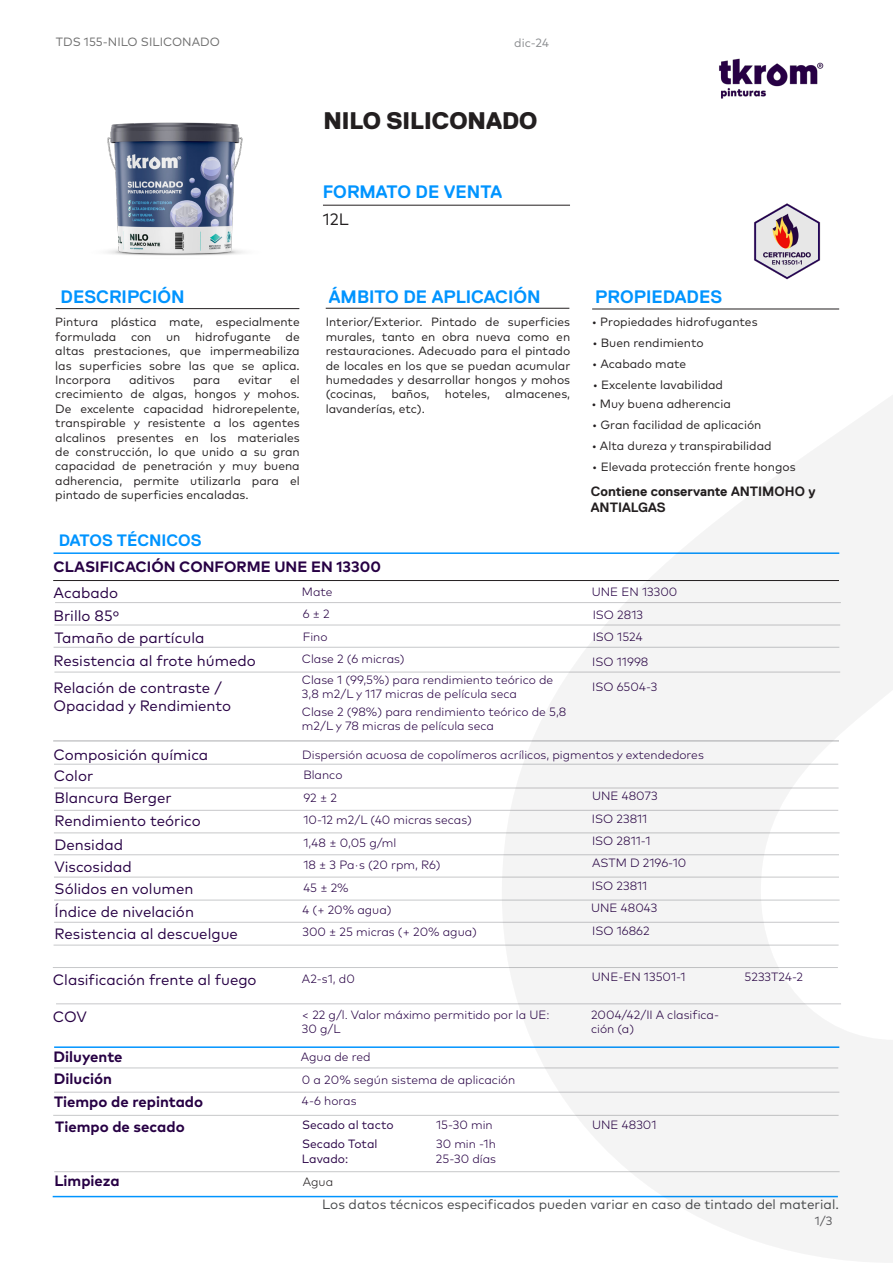
<style>
.page{position:relative;width:893px;height:1263px;background:#fff}
.page>*{position:absolute;margin:0;border:0;box-sizing:border-box;transform-origin:0 0}
.t1{font:800 24px "Replica Pro";color:#231f20}
.t2{font:700 18px "Replica";color:#0094ff}
.t3{font:700 16.5px "Replica";color:#0094ff}
.t4{font:16.5px "Mark Pro";color:#231f20}
.t5{font:15px/23px "Mark Pro";color:#270044}
.t6{font:700 15px/23.4px "Mark Pro";color:#270044}
.t7{font:13.5px "Mark Pro";color:#46484a}
.t8{font:700 13.5px/16.2px "Replica Pro";color:#231f20}
.t9{font:12px/14.4px "Mark Pro";color:#231f20;text-align:justify}
.t10{font:300 12px/14.4px "Mark Pro";color:#270044}
.t11{font:12px/19.5px "Mark Pro";color:#270044}
.t12{font:12px "Mark Pro";color:#6e6e6e}
.t13{font:12px "Mark Pro";color:#8b8d90}
.t14{font:300 12px "Mark Pro";color:#231f20}
.t15{font:12px "Mark Pro";color:#5c5c5f}
</style>
<div class="page">
<img style="left:107px;top:122px;width:137px;height:134px">
<img style="left:754px;top:203px;width:67px;height:76px">
<hr style="left:323px;top:205px;width:247px;height:1px;background:#231f20">
<hr style="left:592px;top:309px;width:247px;height:1px;background:#231f20">
<hr style="left:326px;top:308px;width:243px;height:1px;background:#231f20">
<hr style="left:56px;top:308px;width:243px;height:1px;background:#231f20">
<hr style="left:54px;top:552px;width:785px;height:2px;background:#0094ff">
<hr style="left:53px;top:580px;width:786px;height:1px;background:#231f20">
<hr style="left:55px;top:602px;width:786px;height:1px;background:#c7c8ca">
<hr style="left:54px;top:625px;width:786px;height:1px;background:#c7c8ca">
<hr style="left:54px;top:647px;width:785px;height:1px;background:#c7c8ca">
<hr style="left:53px;top:740px;width:786px;height:2px;background:#c7c8ca">
<hr style="left:54px;top:764px;width:784px;height:1px;background:#c7c8ca">
<hr style="left:54px;top:788px;width:785px;height:1px;background:#c7c8ca">
<hr style="left:54px;top:810px;width:784px;height:1px;background:#c7c8ca">
<hr style="left:54px;top:854px;width:785px;height:1px;background:#c7c8ca">
<hr style="left:54px;top:877px;width:785px;height:1px;background:#c7c8ca">
<hr style="left:54px;top:900px;width:786px;height:1px;background:#c7c8ca">
<hr style="left:54px;top:922px;width:785px;height:1px;background:#c7c8ca">
<hr style="left:54px;top:1046px;width:785px;height:2px;background:#0094ff">
<hr style="left:54px;top:833px;width:786px;height:1px;background:#c7c8ca">
<hr style="left:54px;top:945px;width:785px;height:1px;background:#c7c8ca">
<hr style="left:54px;top:1068px;width:784px;height:1px;background:#c7c8ca">
<hr style="left:54px;top:1092px;width:785px;height:1px;background:#c7c8ca">
<hr style="left:53px;top:1115px;width:786px;height:1px;background:#c7c8ca">
<hr style="left:54px;top:1171px;width:786px;height:1px;background:#c7c8ca">
<hr style="left:54px;top:672px;width:786px;height:1px;background:#c7c8ca">
<hr style="left:53px;top:967px;width:785px;height:1px;background:#c7c8ca">
<hr style="left:56px;top:1003px;width:785px;height:1px;background:#c7c8ca">
<img style="left:719px;top:58px;width:105px;height:41px">
<hr style="left:53px;top:1196px;width:785px;height:1px;background:#0094ff">
<svg style="left:502px;top:395px;width:391px;height:867px;fill:#f4f4f4"></svg>
<p class="t12" style="left:56px;top:33px;width:166px">TDS 155-NILO SILICONADO</p>
<p class="t13" style="left:514px;top:34px;width:36px">dic-24</p>
<h1 class="t1" style="left:323px;top:107px;width:216px">NILO SILICONADO</h1>
<h2 class="t2" style="left:323px;top:182px;width:181px">FORMATO DE VENTA</h2>
<h3 class="t4" style="left:323px;top:206px;width:28px">12L</h3>
<h2 class="t2" style="left:61px;top:287px;width:126px">DESCRIPCIÓN</h2>
<h2 class="t2" style="left:329px;top:287px;width:213px">ÁMBITO DE APLICACIÓN</h2>
<p class="t9" style="left:55px;top:314px;width:246px">Pintura plástica mate, especialmente formulada con un hidrofugante de altas prestaciones, que impermeabiliza las superficies sobre las que se aplica.<br>Incorpora</p>
<p class="t9" style="left:55px;top:371px;width:246px;text-indent:235px">el crecimiento de algas, hongos y mohos.<br>De excelente capacidad hidrorepelente, transpirable y resistente a los agentes alcalinos presentes en los materiales de construcción, lo que unido a su gran capacidad de penetración y muy buena adherencia, permite utilizarla para el pintado de superficies encaladas.</p>
<p class="t9" style="left:129px;top:371px;width:47px">aditivos</p>
<p class="t9" style="left:193px;top:371px;width:29px">para</p>
<p class="t9" style="left:238px;top:371px;width:35px">evitar</p>
<p class="t9" style="left:326px;top:314px;width:246px">Interior/Exterior. Pintado de superficies murales, tanto en obra nueva como en restauraciones. Adecuado para el pintado de locales en los que se puedan acumular humedades y desarrollar hongos y mohos (cocinas,</p>
<p class="t9" style="left:391px;top:386px;width:40px">baños,</p>
<p class="t9" style="left:445px;top:386px;width:47px">hoteles,</p>
<p class="t9" style="left:505px;top:386px;width:66px">almacenes,</p>
<p class="t9" style="left:326px;top:400px;width:101px">lavanderías, etc).</p>
<h2 class="t2" style="left:595px;top:287px;width:128px">PROPIEDADES</h2>
<p class="t9" style="left:592px;top:314px;width:167px">• Propiedades hidrofugantes</p>
<p class="t9" style="left:592px;top:335px;width:113px">• Buen rendimiento</p>
<p class="t9" style="left:592px;top:356px;width:96px">• Acabado mate</p>
<p class="t9" style="left:593px;top:377px;width:132px">• Excelente lavabilidad</p>
<p class="t9" style="left:592px;top:396px;width:141px">• Muy buena adherencia</p>
<p class="t9" style="left:592px;top:417px;width:171px">• Gran facilidad de aplicación</p>
<p class="t9" style="left:592px;top:438px;width:181px">• Alta dureza y transpirabilidad</p>
<p class="t9" style="left:592px;top:459px;width:205px">• Elevada protección frente hongos</p>
<p class="t8" style="left:591px;top:483px;width:226px">Contiene conservante ANTIMOHO y<br>ANTIALGAS</p>
<h3 class="t3" style="left:59px;top:531px;width:144px">DATOS TÉCNICOS</h3>
<p class="t6" style="left:54px;top:554px;width:329px">CLASIFICACIÓN CONFORME UNE EN 13300</p>
<p class="t5" style="left:54px;top:580px;width:67px">Acabado<br>Brillo 85º</p>
<p class="t10" style="left:302px;top:579px;width:32px;line-height:23px">Mate<br>6 ± 2</p>
<p class="t10" style="left:592px;top:579px;width:87px;line-height:23.1px">UNE EN 13300<br>ISO 2813</p>
<p class="t5" style="left:54px;top:625px;width:151px">Tamaño de partícula</p>
<p class="t5" style="left:54px;top:678px;width:179px;line-height:18px">Relación de contraste /<br>Opacidad y Rendimiento</p>
<p class="t10" style="left:593px;top:628px;width:52px">ISO 1524</p>
<p class="t10" style="left:303px;top:628px;width:26px">Fino</p>
<p class="t10" style="left:302px;top:671px;width:253px">Clase 1 (99,5%) para rendimiento teórico de<br>3,8 m2/L y 117 micras de película seca</p>
<p class="t5" style="left:54px;top:648px;width:204px">Resistencia al frote húmedo</p>
<p class="t10" style="left:302px;top:651px;width:104px">Clase 2 (6 micras)</p>
<p class="t10" style="left:592px;top:653px;width:58px">ISO 11998</p>
<p class="t10" style="left:592px;top:678px;width:67px">ISO 6504-3</p>
<p class="t10" style="left:302px;top:703px;width:266px">Clase 2 (98%) para rendimiento teórico de 5,8 m2/L y 78 micras de película seca</p>
<p class="t5" style="left:54px;top:742px;width:156px">Composición química</p>
<p class="t10" style="left:302px;top:746px;width:403px">Dispersión acuosa de copolímeros acrílicos, pigmentos y extendedores</p>
<p class="t5" style="left:54px;top:764px;width:119px;line-height:21.1px">Color<br>Blancura Berger</p>
<p class="t10" style="left:303px;top:762px;width:41px;line-height:22.6px">Blanco<br>92 ± 2</p>
<p class="t10" style="left:592px;top:788px;width:67px">UNE 48073</p>
<p class="t5" style="left:55px;top:808px;width:148px">Rendimiento teórico</p>
<p class="t5" style="left:55px;top:832px;width:70px">Densidad</p>
<p class="t5" style="left:54px;top:854px;width:140px;line-height:22.5px">Viscosidad<br>Sólidos en volumen</p>
<p class="t5" style="left:55px;top:899px;width:141px">Índice de nivelación</p>
<p class="t5" style="left:55px;top:921px;width:185px">Resistencia al descuelgue</p>
<p class="t10" style="left:303px;top:812px;width:170px">10-12 m2/L (40 micras secas)</p>
<p class="t10" style="left:592px;top:810px;width:57px">ISO 23811</p>
<p class="t10" style="left:303px;top:830px;width:139px;line-height:22.4px">1,48 ± 0,05 g/ml<br>18 ± 3 Pa·s (20 rpm, R6)</p>
<p class="t10" style="left:592px;top:828px;width:96px;line-height:22.4px">ISO 2811-1<br>ASTM D 2196-10</p>
<p class="t10" style="left:303px;top:879px;width:47px">45 ± 2%</p>
<p class="t10" style="left:592px;top:877px;width:57px">ISO 23811</p>
<p class="t10" style="left:302px;top:901px;width:91px">4 (+ 20% agua)</p>
<p class="t10" style="left:591px;top:900px;width:68px">UNE 48043</p>
<p class="t10" style="left:302px;top:924px;width:176px">300 ± 25 micras (+ 20% agua)</p>
<p class="t10" style="left:592px;top:922px;width:59px">ISO 16862</p>
<p class="t5" style="left:53px;top:967px;width:205px">Clasificación frente al fuego</p>
<p class="t10" style="left:302px;top:970px;width:54px">A2-s1, d0</p>
<p class="t10" style="left:592px;top:968px;width:95px">UNE-EN 13501-1</p>
<p class="t10" style="left:745px;top:968px;width:60px">5233T24-2</p>
<p class="t5" style="left:53px;top:1004px;width:36px">COV</p>
<p class="t10" style="left:302px;top:1006px;width:249px">&lt; 22 g/l. Valor máximo permitido por la UE:<br>30 g/L</p>
<p class="t10" style="left:591px;top:1006px;width:130px">2004/42/II A clasifica&shy;ción (a)</p>
<p class="t6" style="left:54px;top:1044px;width:71px">Diluyente</p>
<p class="t10" style="left:301px;top:1048px;width:71px">Agua de red</p>
<p class="t6" style="left:54px;top:1065px;width:151px">Dilución<br>Tiempo de repintado</p>
<p class="t10" style="left:302px;top:1068px;width:215px;line-height:21.3px">0 a 20% según sistema de aplicación<br>4-6 horas</p>
<p class="t6" style="left:55px;top:1114px;width:131px">Tiempo de secado</p>
<p class="t11" style="left:302px;top:1113px;width:93px">Secado al tacto<br>Secado Total</p>
<p class="t11" style="left:302px;top:1148px;width:48px">Lavado:</p>
<p class="t10" style="left:436px;top:1116px;width:58px">15-30 min</p>
<p class="t10" style="left:592px;top:1116px;width:66px">UNE 48301</p>
<p class="t10" style="left:436px;top:1135px;width:62px;line-height:14.9px">30 min -1h<br>25-30 días</p>
<p class="t6" style="left:55px;top:1167px;width:67px">Limpieza</p>
<p class="t14" style="left:303px;top:1173px;width:32px">Agua</p>
<p class="t7" style="left:322px;top:1194px;width:518px">Los datos técnicos especificados pueden variar en caso de tintado del material.</p>
<p class="t15" style="left:815px;top:1211px;width:19px">1/3</p>
</div>
